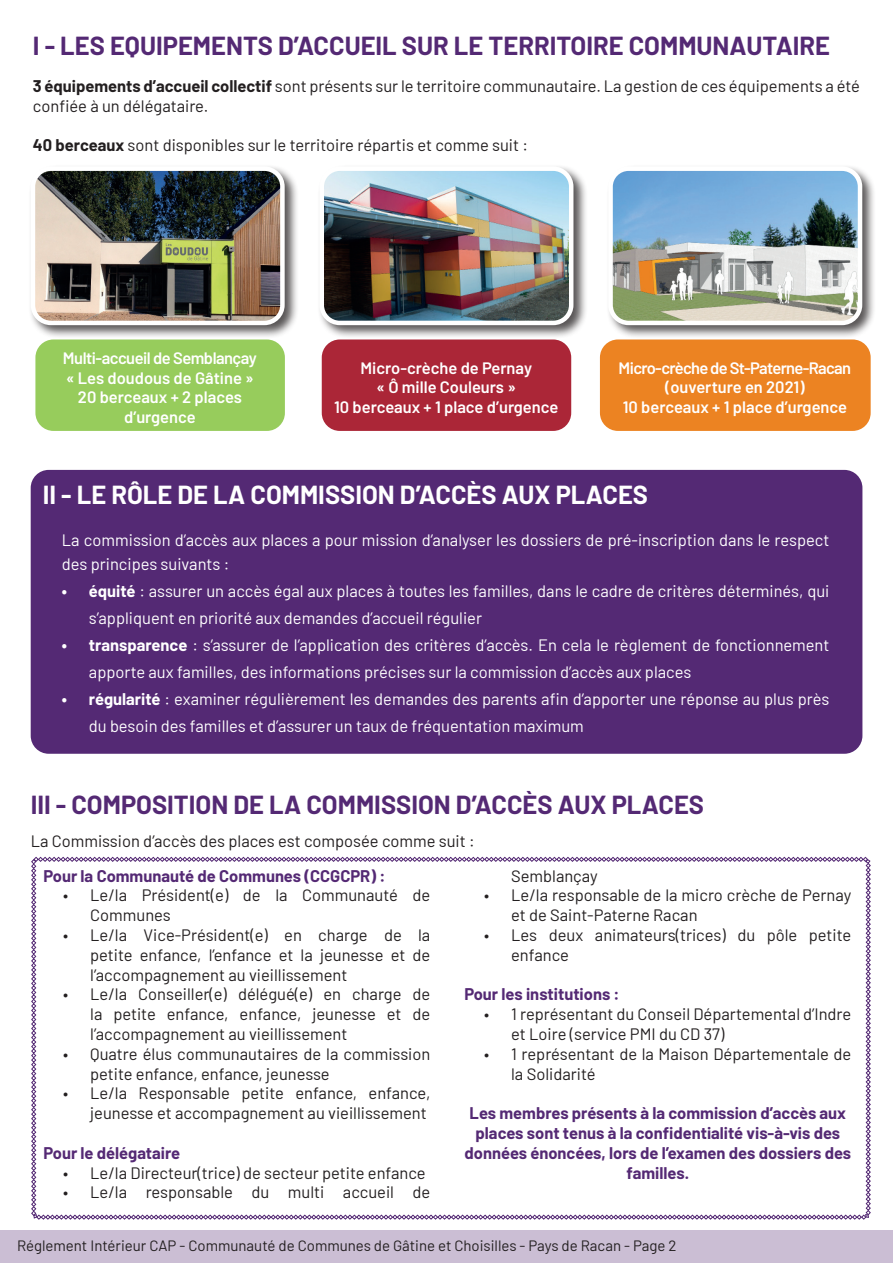
<style>
.page{position:relative;width:893px;height:1263px;background:#fff}
.page>*{position:absolute;margin:0;border:0;box-sizing:border-box;transform-origin:0 0}
.t1{font:700 25.5px "Barlow";color:#542974}
.t2{font:700 25.5px "Barlow";color:#fff}
.t3{font:16.5px/19.8px "Barlow";color:#231f20}
.t4{font:16.5px/27px "Barlow";color:#fff}
.t5{font:700 16.5px/19.8px "Barlow";color:#542974;text-align:center}
.t6{font:600 16.5px/19.8px "Barlow";letter-spacing:-.005em;color:#fff;text-align:center}
.t7{font:15px "Barlow";color:#231f20}
.s1{font-weight:700}
</style>
<div class="page">
<div style="left:0;top:1230px;width:893px;height:33px;background:#cbbed4"></div>
<svg style="left:31px;top:857px;width:840px;height:363px"></svg>
<div style="left:31px;top:470px;width:831px;height:284px;background:#542974;border-radius:18px"></div>
<div style="left:317px;top:164px;width:271px;height:175px;background:#231f20;opacity:.75"></div>
<img style="left:322px;top:169px;width:249px;height:154px">
<div style="left:319px;top:166px;width:254px;height:159px;border:4px solid #fff;border-radius:18px"></div>
<div style="left:28px;top:164px;width:271px;height:175px;background:#231f20;opacity:.75"></div>
<img style="left:33px;top:169px;width:249px;height:154px">
<div style="left:31px;top:166px;width:254px;height:159px;border:4px solid #fff;border-radius:18px"></div>
<div style="left:606px;top:164px;width:271px;height:175px;background:#231f20;opacity:.75"></div>
<img style="left:611px;top:169px;width:249px;height:154px">
<div style="left:608px;top:166px;width:254px;height:159px;border:4px solid #fff;border-radius:18px"></div>
<div style="left:35px;top:339px;width:250px;height:92px;background:#97cc5c;border-radius:18px"></div>
<div style="left:322px;top:339px;width:249px;height:92px;background:#ab2637;border-radius:18px"></div>
<div style="left:600px;top:339px;width:271px;height:92px;background:#ec8322;border-radius:18px"></div>
<h1 class="t1" style="left:33px;top:27px;width:799px">I - LES EQUIPEMENTS D’ACCUEIL SUR LE TERRITOIRE COMMUNAUTAIRE</h1>
<p class="t3" style="left:33px;top:75px;width:829px"><span class="s1">3 équipements d’accueil collectif</span> sont présents sur le territoire communautaire. La gestion de ces équipements a été confiée à un délégataire.</p>
<p class="t3" style="left:33px;top:134px;width:497px"><span class="s1">40 berceaux</span> sont disponibles sur le territoire répartis et comme suit :</p>
<p class="t6" style="left:63px;top:347px;width:195px">Multi-accueil de Semblançay « Les doudous de Gâtine »<br>20 berceaux + 2 places d’urgence</p>
<p class="t6" style="left:334px;top:356px;width:226px">Micro-crèche de Pernay<br>« Ô mille Couleurs »<br>10 berceaux + 1 place d’urgence</p>
<p class="t6" style="left:619px;top:356px;width:234px">Micro-crèche de St-Paterne-Racan (ouverture en 2021)<br>10 berceaux + 1 place d’urgence</p>
<h1 class="t2" style="left:43px;top:476px;width:607px">II - LE RÔLE DE LA COMMISSION D’ACCÈS AUX PLACES</h1>
<p class="t4" style="left:62px;top:527px;width:769px;line-height:24px">La commission d’accès aux places a pour mission d’analyser les dossiers de pré-inscription dans le respect des principes suivants :</p>
<p class="t4" style="left:89px;top:577px;width:742px;text-indent:-27px"><span class="s1">• équité</span> : assurer un accès égal aux places à toutes les familles, dans le cadre de critères déterminés, qui s’appliquent en priorité aux demandes d’accueil régulier</p>
<p class="t4" style="left:89px;top:630px;width:742px;text-indent:-27px"><span class="s1">• transparence</span> : s’assurer de l’application des critères d’accès. En cela le règlement de fonctionnement apporte aux familles, des informations précises sur la commission d’accès aux places</p>
<p class="t4" style="left:89px;top:684px;width:742px;text-indent:-27px"><span class="s1">• régularité</span> : examiner régulièrement les demandes des parents afin d’apporter une réponse au plus près du besoin des familles et d’assurer un taux de fréquentation maximum</p>
<h1 class="t1" style="left:31px;top:785px;width:675px">III - COMPOSITION DE LA COMMISSION D’ACCÈS AUX PLACES</h1>
<p class="t3" style="left:31px;top:830px;width:446px">La Commission d’accès des places est composée comme suit :</p>
<p class="t5" style="left:43px;top:864px;width:343px">Pour la Communauté de Communes (CCGCPR) :</p>
<p class="t3" style="left:90px;top:884px;width:342px;text-indent:-27px">• Le/la Président(e) de la Communauté de<br>Communes</p>
<p class="t3" style="left:90px;top:924px;width:342px;text-align:justify;text-indent:-27px">• Le/la Vice-Président(e) en charge de la petite enfance, l’enfance et la jeunesse et de l’accompagnement au vieillissement</p>
<p class="t3" style="left:90px;top:983px;width:342px;text-align:justify;text-indent:-27px">• Le/la Conseiller(e) délégué(e) en charge de la petite enfance, enfance, jeunesse et de l’accompagnement au vieillissement</p>
<p class="t3" style="left:90px;top:1043px;width:342px;text-indent:-27px">• Quatre élus communautaires de la commission petite enfance, enfance, jeunesse</p>
<p class="t3" style="left:63px;top:1082px;width:369px;text-align:right">• Le/la Responsable petite enfance, enfance, jeunesse et accompagnement au vieillissement</p>
<p class="t5" style="left:43px;top:1142px;width:138px">Pour le délégataire</p>
<p class="t3" style="left:63px;top:1161px;width:364px">• Le/la Directeur(trice) de secteur petite enfance</p>
<p class="t3" style="left:63px;top:1181px;width:369px">• Le/la responsable du multi accueil de</p>
<p class="t3" style="left:511px;top:864px;width:88px">Semblançay</p>
<p class="t3" style="left:511px;top:884px;width:342px;text-indent:-27px">• Le/la responsable de la micro crèche de Pernay et de Saint-Paterne Racan</p>
<p class="t3" style="left:511px;top:924px;width:342px;text-indent:-27px">• Les deux animateurs(trices) du pôle petite enfance</p>
<p class="t5" style="left:464px;top:983px;width:157px">Pour les institutions :</p>
<p class="t3" style="left:511px;top:1003px;width:342px;text-indent:-27px">• 1 représentant du Conseil Départemental d’Indre et Loire (service PMI du CD 37)</p>
<p class="t3" style="left:511px;top:1043px;width:342px;text-indent:-27px">• 1 représentant de la Maison Départementale de la Solidarité</p>
<p class="t5" style="left:464px;top:1102px;width:388px">Les membres présents à la commission d’accès aux places sont tenus à la confidentialité vis-à-vis des données énoncées, lors de l’examen des dossiers des familles.</p>
<p class="t7" style="left:17px;top:1235px;width:661px">Réglement Intérieur CAP - Communauté de Communes de Gâtine et Choisilles - Pays de Racan - Page 2</p>
</div>
